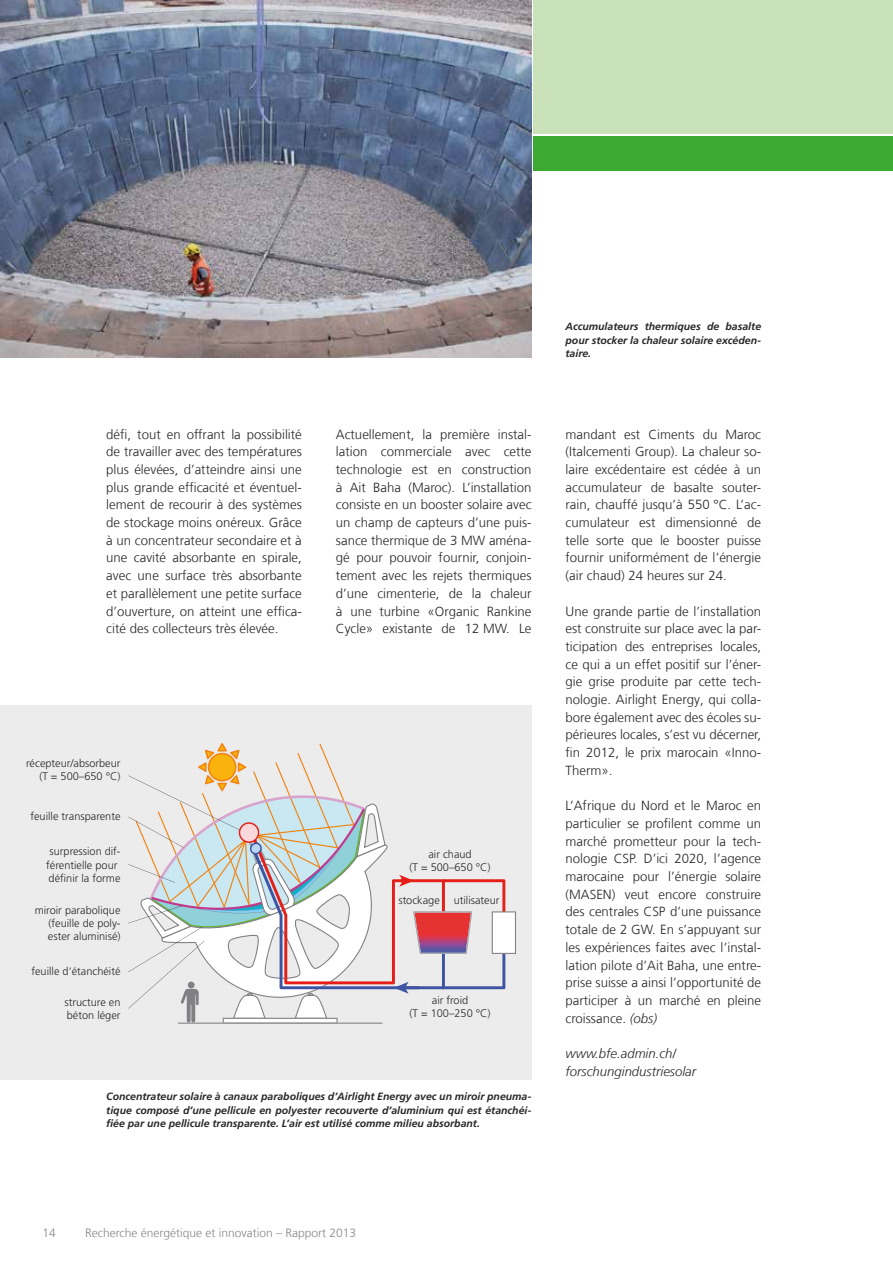
<style>
.page{position:relative;width:893px;height:1263px;background:#fff}
.page>*{position:absolute;margin:0;border:0;box-sizing:border-box;transform-origin:0 0}
.t1{font:300 13.2px/17.7px "Frutiger LT Com";color:#272726;text-align:justify}
.t2{font:italic 300 13.2px/17.7px "Frutiger LT Com";color:#272726}
.t3{font:300 12px "Frutiger LT Com";color:#868786}
.t4{font:300 10.95px/13.2px "Frutiger LT Com";color:#272726}
.t5{font:italic 700 10.5px/13.5px "Frutiger LT Com";color:#272726;text-align:justify}
.s1{font-style:italic}
</style>
<div class="page">
<img style="left:0;top:0;width:531px;height:357px">
<div style="left:0;top:705px;width:531px;height:374px;background:#ececec"></div>
<svg style="left:128px;top:743px;width:388px;height:281px"></svg>
<div style="left:534px;top:0;width:359px;height:134px;background:#cae2ba"></div>
<div style="left:534px;top:136px;width:359px;height:34px;background:#3caa32"></div>
<p class="t5" style="left:566px;top:320px;width:197px">Accumulateurs thermiques de basalte pour stocker la chaleur solaire excéden&shy;taire.</p>
<p class="t1" style="left:106px;top:425px;width:197px">défi, tout en offrant la possibilité de travailler avec des températures plus élevées, d’atteindre ainsi une plus grande efficacité et éventuel&shy;lement de recourir à des systèmes de stockage moins onéreux. Grâce à un concentrateur secondaire et à une cavité absorbante en spirale, avec une surface très absorbante et parallèlement une petite surface d’ouverture, on atteint une effica&shy;cité des collecteurs très élevée.</p>
<p class="t1" style="left:336px;top:425px;width:197px">Actuellement, la première instal&shy;lation commerciale avec cette technologie est en construction à Ait Baha (Maroc). L’installation consiste en un booster solaire avec un champ de capteurs d’une puis&shy;sance thermique de 3 MW aména&shy;gé pour pouvoir fournir, conjoin&shy;tement avec les rejets thermiques d’une cimenterie, de la chaleur à une turbine «Organic Rankine Cycle» existante de 12 MW. Le</p>
<p class="t1" style="left:566px;top:425px;width:197px">mandant est Ciments du Maroc (Italcementi Group). La chaleur so&shy;laire excédentaire est cédée à un accumulateur de basalte souter&shy;rain, chauffé jusqu’à 550 °C. L’ac&shy;cumulateur est dimensionné de telle sorte que le booster puisse fournir uniformément de l’énergie (air chaud) 24 heures sur 24.</p>
<p class="t1" style="left:566px;top:602px;width:197px">Une grande partie de l’installation est construite sur place avec la par&shy;ticipation des entreprises locales, ce qui a un effet positif sur l’éner&shy;gie grise produite par cette tech&shy;nologie. Airlight Energy, qui colla&shy;bore également avec des écoles su&shy;périeures locales, s’est vu décerner, fin 2012, le prix marocain «Inno-Therm».</p>
<p class="t1" style="left:566px;top:797px;width:197px">L’Afrique du Nord et le Maroc en particulier se profilent comme un marché prometteur pour la tech&shy;nologie CSP. D’ici 2020, l’agence marocaine pour l’énergie solaire (MASEN) veut encore construire des centrales CSP d’une puissance totale de 2 GW. En s’appuyant sur les expériences faites avec l’instal&shy;lation pilote d’Ait Baha, une entre&shy;prise suisse a ainsi l’opportunité de participer à un marché en pleine croissance. <span class="s1">(obs)</span></p>
<p class="t2" style="left:566px;top:1045px;width:132px">www.bfe.admin.ch/ forschungindustriesolar</p>
<p class="t4" style="left:26px;top:756px;width:96px;text-align:right">récepteur/absorbeur (T = 500–650 °C)</p>
<p class="t4" style="left:30px;top:809px;width:92px">feuille transparente</p>
<p class="t4" style="left:46px;top:845px;width:76px">surpression dif&shy;férentielle pour définir la forme</p>
<p class="t4" style="left:409px;top:847px;width:83px;text-align:center">air chaud<br>(T = 500–650 °C)</p>
<p class="t4" style="left:398px;top:894px;width:43px">stockage</p>
<p class="t4" style="left:454px;top:894px;width:47px">utilisateur</p>
<p class="t4" style="left:48px;top:904px;width:74px;text-align:justify;text-indent:-13px">miroir parabolique (feuille de poly&shy;ester aluminisé)</p>
<p class="t4" style="left:31px;top:964px;width:91px">feuille d‘étanchéité</p>
<p class="t4" style="left:409px;top:994px;width:83px;text-align:center">air froid<br>(T = 100–250 °C)</p>
<p class="t4" style="left:65px;top:995px;width:57px">structure en béton léger</p>
<p class="t5" style="left:106px;top:1090px;width:427px">Concentrateur solaire à canaux paraboliques d’Airlight Energy avec un miroir pneuma&shy;tique composé d’une pellicule en polyester recouverte d’aluminium qui est étanchéi&shy;fiée par une pellicule transparente. L’air est utilisé comme milieu absorbant.</p>
<p class="t3" style="left:43px;top:1226px;width:15px">14</p>
<p class="t3" style="left:85px;top:1226px;width:273px">Recherche énergétique et innovation – Rapport 2013</p>
</div>
